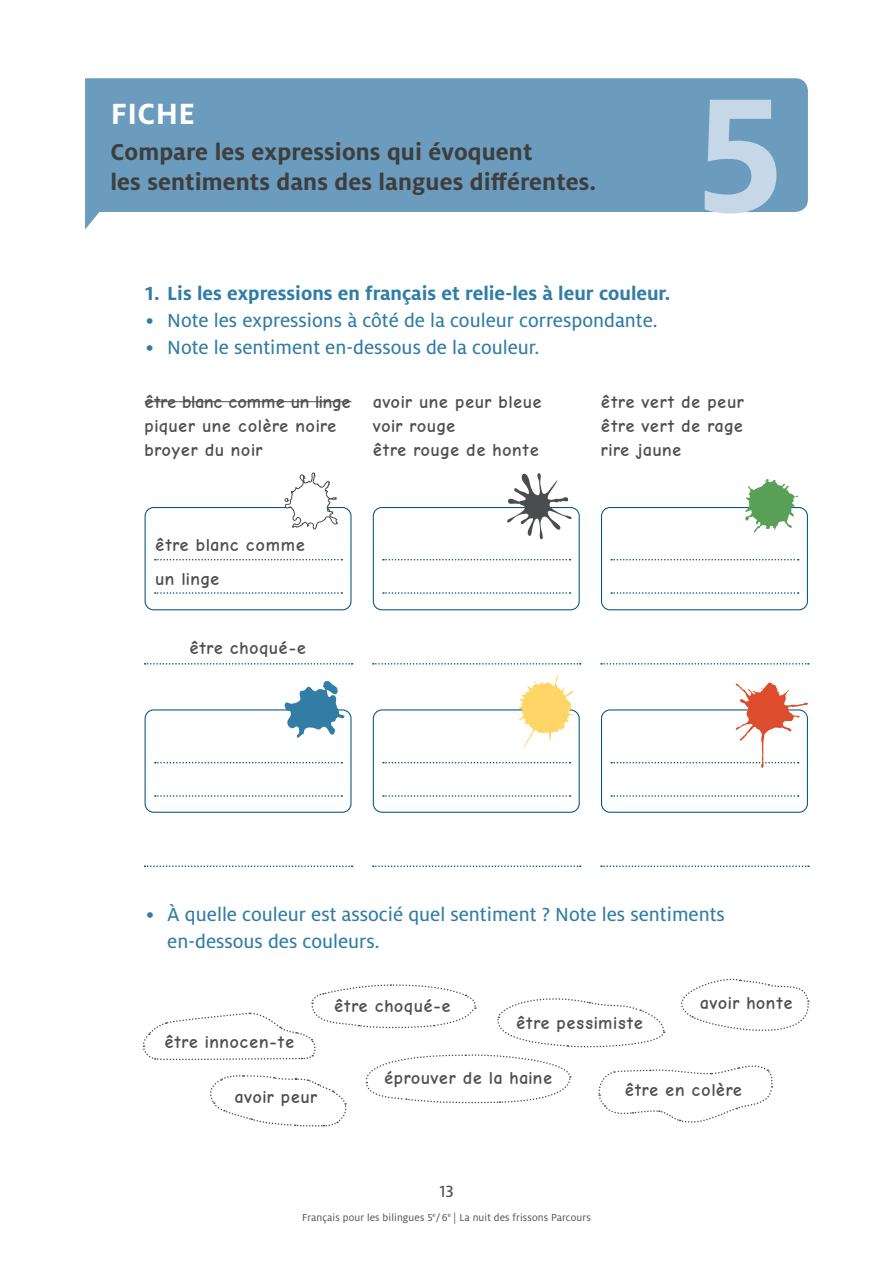
<style>
.page{position:relative;width:893px;height:1263px;background:#fff}
.page>*{position:absolute;margin:0;border:0;box-sizing:border-box;transform-origin:0 0}
.t1{font:700 180.3px "Milo OT";color:#c6d8e7}
.t2{font:700 32.4px "Milo OT";letter-spacing:.015em;color:#fff}
.t3{font:700 25.5px/30px "Milo OT";letter-spacing:.005em;color:#3e3e3f}
.t4{font:21px/27px "Milo OT Text";color:#317da5}
.t5{font:700 21px "Milo OT";color:#317da5}
.t6{font:700 18px/24px "Comic Neue";color:#4e4f50}
.t7{font:18px "Milo OT Text";color:#4e4f50}
.t8{font:11.25px "Milo OT";letter-spacing:.01em;color:#4e4f50}
</style>
<div class="page">
<svg style="left:85px;top:78px;width:723px;height:152px;background:#7ca7c4"></svg>
<svg style="left:142px;top:978px;width:668px;height:149px"></svg>
<hr style="left:145px;top:401px;width:206px;height:1px;background:#4e4f50">
<div style="left:601px;top:507px;width:207px;height:103px;border:1px solid #00527e;border-radius:9px"></div>
<div style="left:373px;top:507px;width:207px;height:103px;border:1px solid #00527e;border-radius:9px"></div>
<div style="left:145px;top:709px;width:206px;height:104px;border:1px solid #00527e;border-radius:9px"></div>
<div style="left:373px;top:709px;width:207px;height:104px;border:1px solid #00527e;border-radius:9px"></div>
<div style="left:601px;top:709px;width:207px;height:104px;border:1px solid #00527e;border-radius:9px"></div>
<div style="left:145px;top:507px;width:206px;height:103px;border:1px solid #00527e;border-radius:9px"></div>
<svg style="left:373px;top:663px;width:208px;height:2px"></svg>
<svg style="left:145px;top:663px;width:207px;height:2px"></svg>
<svg style="left:601px;top:663px;width:208px;height:2px"></svg>
<svg style="left:611px;top:559px;width:188px;height:1px"></svg>
<svg style="left:611px;top:592px;width:188px;height:2px"></svg>
<svg style="left:383px;top:559px;width:187px;height:1px"></svg>
<svg style="left:383px;top:592px;width:187px;height:2px"></svg>
<svg style="left:155px;top:559px;width:187px;height:1px"></svg>
<svg style="left:155px;top:592px;width:187px;height:2px"></svg>
<svg style="left:611px;top:795px;width:188px;height:2px"></svg>
<svg style="left:383px;top:762px;width:187px;height:1px"></svg>
<svg style="left:383px;top:795px;width:187px;height:2px"></svg>
<svg style="left:155px;top:762px;width:187px;height:1px"></svg>
<svg style="left:155px;top:795px;width:187px;height:2px"></svg>
<svg style="left:601px;top:865px;width:208px;height:2px"></svg>
<svg style="left:373px;top:865px;width:208px;height:2px"></svg>
<svg style="left:145px;top:865px;width:207px;height:2px"></svg>
<svg style="left:611px;top:683px;width:197px;height:85px"></svg>
<svg style="left:520px;top:674px;width:54px;height:73px"></svg>
<svg style="left:285px;top:681px;width:59px;height:57px"></svg>
<svg style="left:745px;top:479px;width:53px;height:53px"></svg>
<svg style="left:507px;top:473px;width:65px;height:66px"></svg>
<svg style="left:285px;top:473px;width:53px;height:56px"></svg>
<h2 class="t2" style="left:111px;top:96px;width:86px">FICHE</h2>
<h3 class="t3" style="left:111px;top:137px;width:487px">Compare les expressions qui évoquent<br>les sentiments dans des langues différentes.</h3>
<p class="t5" style="left:144px;top:281px;width:528px">1. Lis les expressions en français et relie-les à leur couleur.</p>
<p class="t4" style="left:146px;top:307px;width:513px">• Note les expressions à côté de la couleur correspondante.</p>
<p class="t4" style="left:146px;top:334px;width:395px">• Note le sentiment en-dessous de la couleur.</p>
<h1 class="t1" style="left:689px;top:54px;width:103px">5</h1>
<p class="t6" style="left:145px;top:389px;width:208px">être blanc comme un linge piquer une colère noire broyer du noir</p>
<p class="t6" style="left:373px;top:389px;width:171px">avoir une peur bleue voir rouge<br>être rouge de honte</p>
<p class="t6" style="left:601px;top:389px;width:145px;text-align:justify">être vert de peur être vert de rage rire jaune</p>
<p class="t6" style="left:155px;top:527px;width:152px;line-height:34.2px">être blanc comme un linge</p>
<p class="t6" style="left:189px;top:636px;width:119px">être choqué-e</p>
<p class="t4" style="left:167px;top:901px;width:559px;text-indent:-21px">• À quelle couleur est associé quel sentiment ? Note les sentiments en-dessous des couleurs.</p>
<p class="t6" style="left:164px;top:1030px;width:132px">être innocen-te</p>
<p class="t6" style="left:235px;top:1084px;width:85px">avoir peur</p>
<p class="t6" style="left:334px;top:993px;width:119px">être choqué-e</p>
<p class="t6" style="left:516px;top:1010px;width:129px">être pessimiste</p>
<p class="t6" style="left:700px;top:991px;width:95px">avoir honte</p>
<p class="t6" style="left:384px;top:1065px;width:170px">éprouver de la haine</p>
<p class="t6" style="left:625px;top:1077px;width:119px">être en colère</p>
<p class="t7" style="left:439px;top:1181px;width:16px">13</p>
<p class="t8" style="left:302px;top:1211px;width:290px">Français pour les bilingues 5<sup>e</sup>/ 6<sup>e</sup> | La nuit des frissons Parcours</p>
</div>
